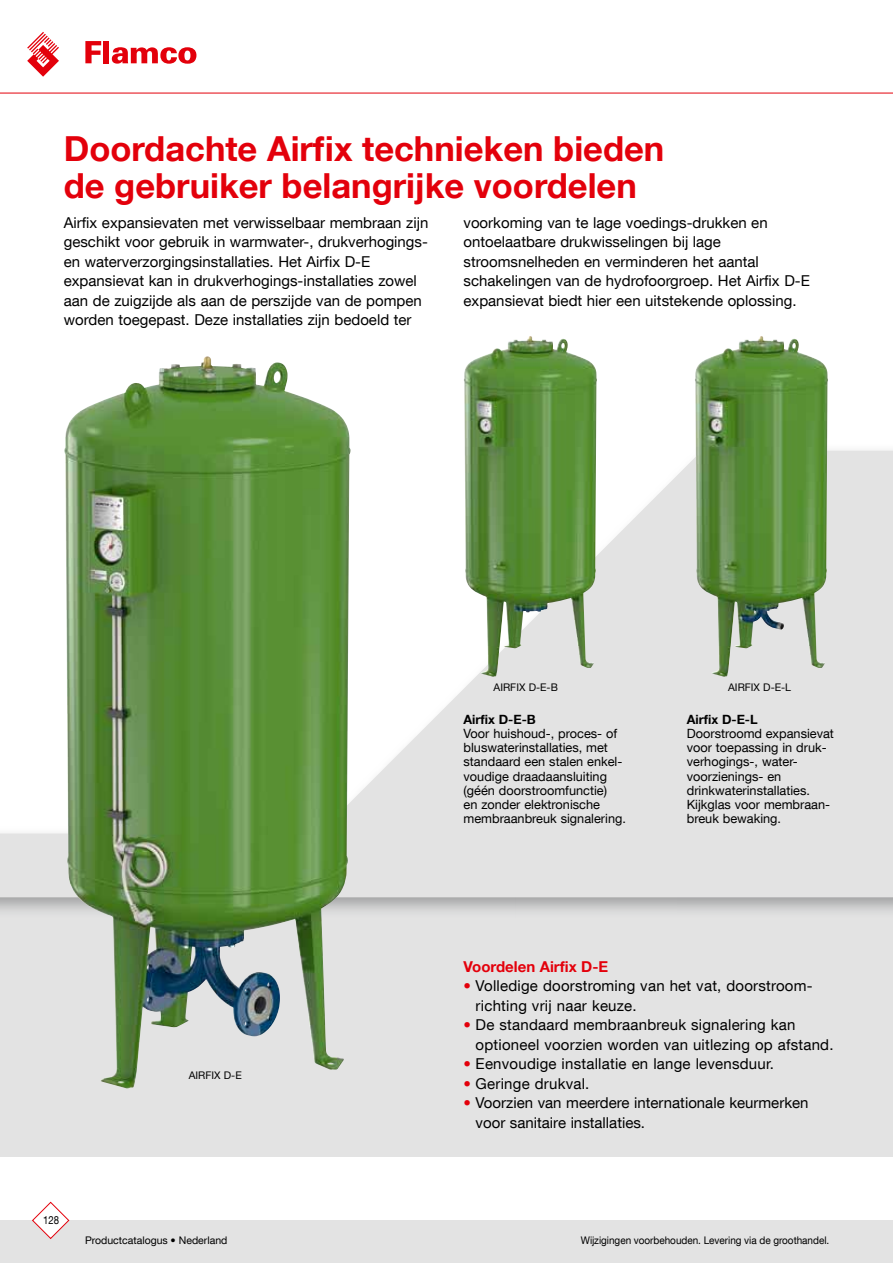
<style>
.page{position:relative;width:893px;height:1263px;background:#fff}
.page>*{position:absolute;margin:0;border:0;box-sizing:border-box;transform-origin:0 0}
.t1{font:700 34.5px/37.5px "Helvetica Neue LT Com";color:#e3000b}
.t2{font:15px/19.5px "Helvetica Neue LT Com";color:#000}
.t3{font:700 15px "Helvetica Neue LT Com";color:#e3000b}
.t4{font:12.75px/14.2px "Helvetica Neue LT Com";color:#000}
.t5{font:700 12.75px "Helvetica Neue LT Com";color:#000}
.t6{font:11.25px "Helvetica Neue LT Com";color:#000;scale:.85 1}
.t7{font:10.5px "Helvetica Neue LT Com";letter-spacing:-.005em;color:#000}
.t8{font:10.5px "Helvetica Neue LT Com";letter-spacing:-.005em;color:#000;scale:.95 1}
.s1{color:#e3000b}
</style>
<div class="page">
<div style="left:0;top:1220px;width:893px;height:43px;background:#e3e3e3"></div>
<svg style="left:32px;top:1201px;width:38px;height:38px"></svg>
<svg style="left:0;top:32px;width:893px;height:62px"></svg>
<div style="left:0;top:706px;width:893px;height:451px;background:#e3e3e3"></div>
<img style="left:316px;top:443px;width:35px;height:8px">
<img style="left:0;top:897px;width:678px;height:21px">
<svg style="left:0;top:451px;width:893px;height:446px"></svg>
<img style="left:64px;top:360px;width:252px;height:728px">
<img style="left:464px;top:337px;width:133px;height:340px">
<img style="left:695px;top:337px;width:133px;height:340px">
<h1 class="t1" style="left:64px;top:129px;width:602px">Doordachte Airfix technieken bieden de gebruiker belangrijke voordelen</h1>
<p class="t2" style="left:64px;top:212px;width:366px">Airfix expansievaten met verwisselbaar membraan zijn geschikt voor gebruik in warmwater-, drukverhogings&shy;en waterverzorgingsinstallaties. Het Airfix D-E expansievat kan in drukverhogings-installaties zowel aan de zuigzijde als aan de perszijde van de pompen worden toegepast. Deze installaties zijn bedoeld ter</p>
<p class="t2" style="left:464px;top:212px;width:348px">voorkoming van te lage voedings-drukken en ontoelaatbare drukwisselingen bij lage stroomsnelheden en verminderen het aantal schakelingen van de hydrofoorgroep. Het Airfix D-E expansievat biedt hier een uitstekende oplossing.</p>
<p class="t7" style="left:494px;top:680px;width:66px">AIRFIX D-E-B</p>
<p class="t7" style="left:728px;top:680px;width:64px">AIRFIX D-E-L</p>
<p class="t5" style="left:464px;top:711px;width:74px">Airfix D-E-B</p>
<p class="t4" style="left:464px;top:726px;width:164px">Voor huishoud-, proces- of bluswaterinstallaties, met standaard een stalen enkel&shy;voudige draadaansluiting (géén doorstroomfunctie)<br>en zonder elektronische membraanbreuk signalering.</p>
<p class="t5" style="left:687px;top:711px;width:72px">Airfix D-E-L</p>
<p class="t4" style="left:687px;top:726px;width:149px">Doorstroomd expansievat voor toepassing in druk&shy;verhogings-, water&shy;voorzienings- en drinkwaterinstallaties.<br>Kijkglas voor membraan&shy;breuk bewaking.</p>
<p class="t7" style="left:189px;top:1068px;width:54px">AIRFIX D-E</p>
<p class="t3" style="left:464px;top:957px;width:146px">Voordelen Airfix D-E</p>
<p class="t2" style="left:476px;top:976px;width:339px;text-indent:-12px"><span class="s1">•</span> Volledige doorstroming van het vat, doorstroom&shy;richting vrij naar keuze.</p>
<p class="t2" style="left:476px;top:1015px;width:359px;text-indent:-12px"><span class="s1">•</span> De standaard membraanbreuk signalering kan optioneel voorzien worden van uitlezing op afstand.</p>
<p class="t2" style="left:464px;top:1054px;width:312px"><span class="s1">•</span> Eenvoudige installatie en lange levensduur.</p>
<p class="t2" style="left:464px;top:1073px;width:127px"><span class="s1">•</span> Geringe drukval.</p>
<p class="t2" style="left:476px;top:1093px;width:334px;text-indent:-12px"><span class="s1">•</span> Voorzien van meerdere internationale keurmerken voor sanitaire installaties.</p>
<p class="t6" style="left:43px;top:1213px;width:20px">128</p>
<p class="t7" style="left:85px;top:1234px;width:144px">Productcatalogus • Nederland</p>
<p class="t8" style="left:581px;top:1234px;width:263px">Wijzigingen voorbehouden. Levering via de groothandel.</p>
</div>
